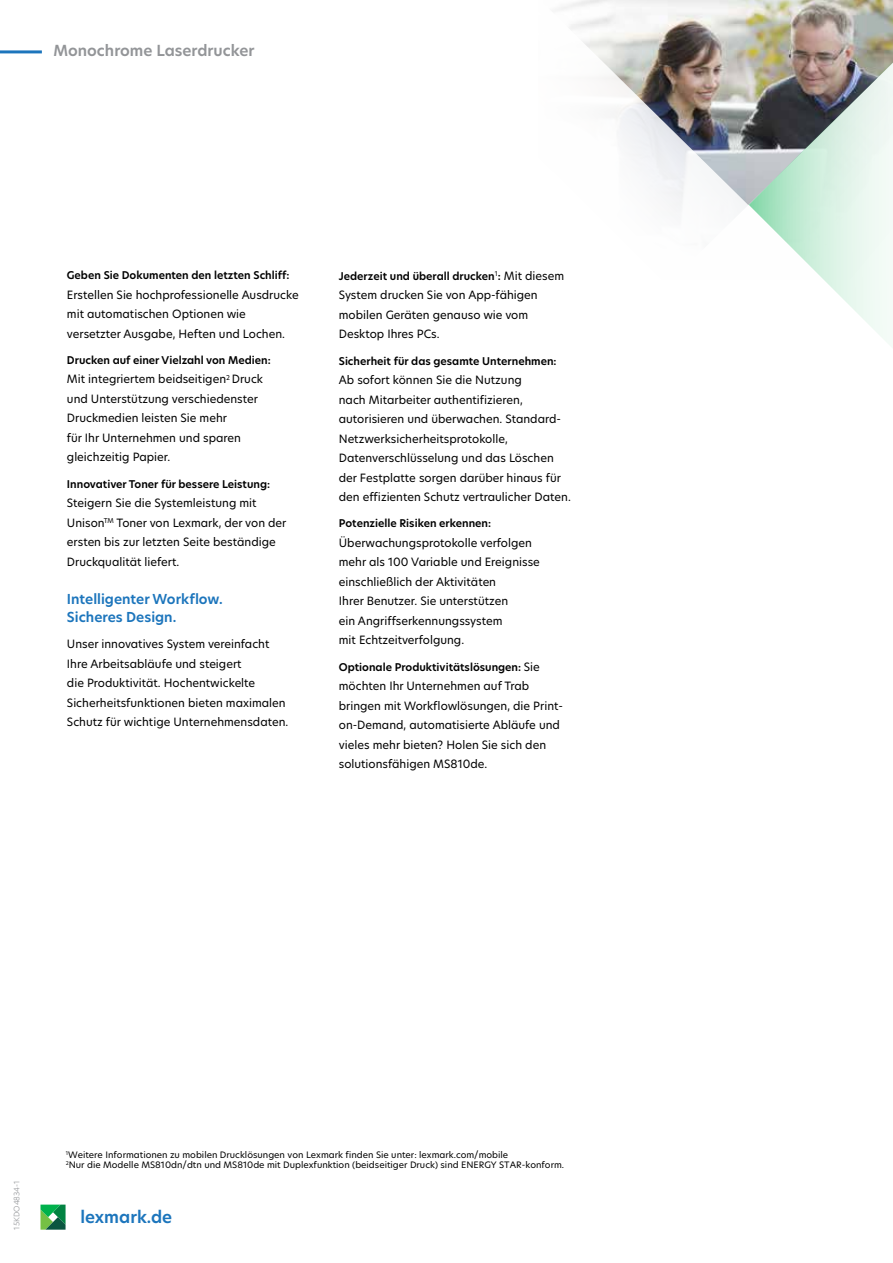
<style>
.page{position:relative;width:893px;height:1263px;background:#fff}
.page>*{position:absolute;margin:0;border:0;box-sizing:border-box;transform-origin:0 0}
.t1{font:600 16.5px "TP Hero";color:#1c75bc}
.t2{font:600 15px "TP Hero";color:#939598}
.t3{font:600 13.5px/18px "TP Hero";color:#1c75bc}
.t4{font:11.25px/19.5px "TP Hero";color:#000}
.t5{font:600 10.5px "TP Hero";color:#000}
.t6{font:8.7px/10.5px "TP Hero";color:#000}
.t7{font:300 7.5px "TP Hero";color:#939598}
.s1{font-weight:400;font-size:11.25px}
</style>
<div class="page">
<img style="left:557px;top:0;width:336px;height:211px">
<svg style="left:749px;top:35px;width:144px;height:310px"></svg>
<hr style="left:0;top:50px;width:42px;height:3px;background:#1c75bc">
<svg style="left:40px;top:1204px;width:26px;height:26px"></svg>
<h2 class="t2" style="left:53px;top:41px;width:203px">Monochrome Laserdrucker</h2>
<p class="t5" style="left:67px;top:268px;width:224px">Geben Sie Dokumenten den letzten Schliff:</p>
<p class="t4" style="left:67px;top:285px;width:233px">Erstellen Sie hochprofessionelle Ausdrucke mit automatischen Optionen wie versetzter Ausgabe, Heften und Lochen.</p>
<p class="t5" style="left:67px;top:353px;width:205px">Drucken auf einer Vielzahl von Medien:</p>
<p class="t4" style="left:67px;top:369px;width:198px">Mit integriertem beidseitigen<sup>2</sup> Druck und Unterstützung verschiedenster<br>Druckmedien leisten Sie mehr<br>für Ihr Unternehmen und sparen gleichzeitig Papier.</p>
<p class="t5" style="left:67px;top:477px;width:205px">Innovativer Toner für bessere Leistung:</p>
<p class="t4" style="left:67px;top:493px;width:221px">Steigern Sie die Systemleistung mit Unison<sup>TM</sup> Toner von Lexmark, der von der ersten bis zur letzten Seite beständige Druckqualität liefert.</p>
<p class="t3" style="left:67px;top:590px;width:157px">Intelligenter Workflow.<br>Sicheres Design.</p>
<p class="t4" style="left:67px;top:634px;width:223px">Unser innovatives System vereinfacht Ihre Arbeitsabläufe und steigert<br>die Produktivität. Hochentwickelte Sicherheitsfunktionen bieten maximalen Schutz für wichtige Unternehmensdaten.</p>
<p class="t5" style="left:339px;top:269px;width:227px">Jederzeit und überall drucken<sup>1</sup>: <span class="s1">Mit diesem</span></p>
<p class="t4" style="left:339px;top:285px;width:200px">System drucken Sie von App-fähigen mobilen Geräten genauso wie vom<br>Desktop Ihres PCs.</p>
<p class="t5" style="left:339px;top:353px;width:219px">Sicherheit für das gesamte Unternehmen:</p>
<p class="t4" style="left:339px;top:370px;width:234px">Ab sofort können Sie die Nutzung<br>nach Mitarbeiter authentifizieren, autorisieren und überwachen. Standard-Netzwerksicherheitsprotokolle, Datenverschlüsselung und das Löschen der Festplatte sorgen darüber hinaus für den effizienten Schutz vertraulicher Daten.</p>
<p class="t5" style="left:339px;top:516px;width:154px">Potenzielle Risiken erkennen:</p>
<p class="t4" style="left:339px;top:533px;width:203px">Überwachungsprotokolle verfolgen mehr als 100 Variable und Ereignisse einschließlich der Aktivitäten<br>Ihrer Benutzer. Sie unterstützen<br>ein Angriffserkennungssystem<br>mit Echtzeitverfolgung.</p>
<p class="t5" style="left:339px;top:659px;width:203px">Optionale Produktivitätslösungen: <span class="s1">Sie</span></p>
<p class="t4" style="left:339px;top:676px;width:226px">möchten Ihr Unternehmen auf Trab bringen mit Workflowlösungen, die Print&shy;on-Demand, automatisierte Abläufe und vieles mehr bieten? Holen Sie sich den solutionsfähigen MS810de.</p>
<p class="t7" style="left:12px;top:1230px;width:50px;rotate:-90deg">15KDO4834-1</p>
<p class="t6" style="left:66px;top:1149px;width:500px"><sup>1</sup>Weitere Informationen zu mobilen Drucklösungen von Lexmark finden Sie unter: lexmark.com/mobile<br><sup>2</sup>Nur die Modelle MS810dn/dtn und MS810de mit Duplexfunktion (beidseitiger Druck) sind ENERGY STAR-konform.</p>
<h1 class="t1" style="left:80px;top:1206px;width:93px">lexmark.de</h1>
</div>
